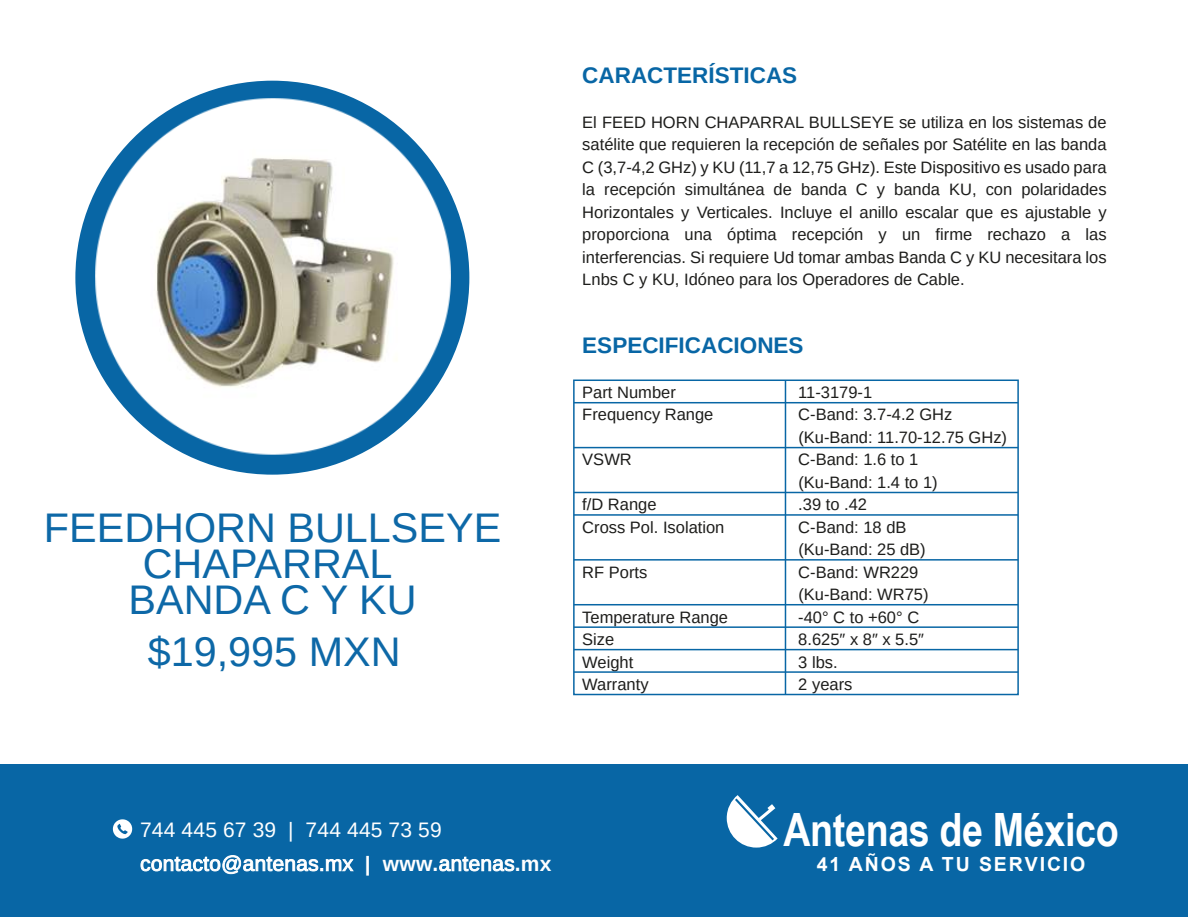
<style>
.page{position:relative;width:1188px;height:918px;background:#fff}
.page>*{position:absolute;margin:0;border:0;box-sizing:border-box;transform-origin:0 0}
.t1{font:700 45.9px "Arial Narrow";letter-spacing:-.01em;color:#fff}
.t2{font:41.4px/36px "Arimo";color:#0d68a7;text-align:center}
.t3{font:700 22.5px "Arimo";color:#0866a5}
.t4{font:21px/33.8px "Arimo";letter-spacing:.01em;color:#fff}
.t5{font:700 19.5px "Arial";letter-spacing:.095em;color:#fff}
.t6{font:16.5px/22.5px "Arimo";color:#1d1d1b}
.s1{font-weight:700}
</style>
<div class="page">
<div style="left:75px;top:81px;width:394px;height:394px;background:#0866a5;border-radius:50%"></div>
<div style="left:573px;top:380px;width:446px;height:315px;border:2px solid #0866a5"></div>
<hr style="left:574px;top:671px;width:444px;height:2px;background:#0866a5">
<hr style="left:574px;top:649px;width:444px;height:1px;background:#0866a5">
<hr style="left:574px;top:626px;width:444px;height:2px;background:#0866a5">
<hr style="left:574px;top:604px;width:444px;height:1px;background:#0866a5">
<hr style="left:574px;top:559px;width:444px;height:2px;background:#0866a5">
<hr style="left:574px;top:514px;width:444px;height:2px;background:#0866a5">
<hr style="left:574px;top:492px;width:444px;height:1px;background:#0866a5">
<hr style="left:574px;top:447px;width:444px;height:1px;background:#0866a5">
<hr style="left:574px;top:402px;width:444px;height:1px;background:#0866a5">
<hr style="left:785px;top:380px;width:1px;height:315px;background:#0866a5">
<img style="left:75px;top:97px;width:395px;height:360px">
<div style="left:0;top:765px;width:1188px;height:152px;background:#0866a5"></div>
<svg style="left:727px;top:795px;width:51px;height:53px"></svg>
<svg style="left:113px;top:819px;width:19px;height:20px"></svg>
<h2 class="t2" style="left:44px;top:510px;width:459px">FEEDHORN BULLSEYE<br>CHAPARRAL<br>BANDA C Y KU</h2>
<h2 class="t2" style="left:148px;top:634px;width:254px">$19,995 MXN</h2>
<h3 class="t3" style="left:582px;top:59px;width:216px">CARACTERÍSTICAS</h3>
<p class="t6" style="left:582px;top:111px;width:526px;text-align:justify">El FEED HORN CHAPARRAL BULLSEYE se utiliza en los sistemas de satélite que requieren la recepción de señales por Satélite en las banda C (3,7-4,2 GHz) y KU (11,7 a 12,75 GHz). Este Dispositivo es usado para la recepción simultánea de banda C y banda KU, con polaridades Horizontales y Verticales. Incluye el anillo escalar que es ajustable y proporciona una óptima recepción y un firme rechazo a las interferencias. Si requiere Ud tomar ambas Banda C y KU necesitara los Lnbs C y KU, Idóneo para los Operadores de Cable.</p>
<h3 class="t3" style="left:582px;top:329px;width:223px">ESPECIFICACIONES</h3>
<p class="t6" style="left:582px;top:381px;width:95px">Part Number</p>
<p class="t6" style="left:798px;top:381px;width:75px">11-3179-1</p>
<p class="t6" style="left:582px;top:403px;width:133px">Frequency Range</p>
<p class="t6" style="left:798px;top:403px;width:210px">C-Band: 3.7-4.2 GHz (Ku-Band: 11.70-12.75 GHz)</p>
<p class="t6" style="left:582px;top:448px;width:51px">VSWR</p>
<p class="t6" style="left:798px;top:448px;width:141px">C-Band: 1.6 to 1 (Ku-Band: 1.4 to 1)</p>
<p class="t6" style="left:582px;top:493px;width:76px">f/D Range</p>
<p class="t6" style="left:798px;top:493px;width:70px">.39 to .42</p>
<p class="t6" style="left:582px;top:516px;width:144px">Cross Pol. Isolation</p>
<p class="t6" style="left:798px;top:516px;width:129px">C-Band: 18 dB (Ku-Band: 25 dB)</p>
<p class="t6" style="left:582px;top:561px;width:67px">RF Ports</p>
<p class="t6" style="left:798px;top:561px;width:132px">C-Band: WR229 (Ku-Band: WR75)</p>
<p class="t6" style="left:582px;top:606px;width:147px">Temperature Range</p>
<p class="t6" style="left:798px;top:606px;width:122px">-40° C to +60° C</p>
<p class="t6" style="left:582px;top:628px;width:34px">Size</p>
<p class="t6" style="left:798px;top:628px;width:127px">8.625″ x 8″ x 5.5″</p>
<p class="t6" style="left:582px;top:651px;width:53px">Weight</p>
<p class="t6" style="left:798px;top:651px;width:41px">3 lbs.</p>
<p class="t6" style="left:582px;top:673px;width:68px">Warranty</p>
<p class="t6" style="left:798px;top:673px;width:56px">2 years</p>
<p class="t4" style="left:140px;top:813px;width:413px">744 445 67 39 | 744 445 73 59 contacto@antenas.mx <span class="s1">| www.</span>antenas<span class="s1">.mx</span></p>
<h1 class="t1" style="left:783px;top:795px;width:337px">Antenas de México</h1>
<p class="t5" style="left:817px;top:851px;width:270px">41 AÑOS A TU SERVICIO</p>
</div>
